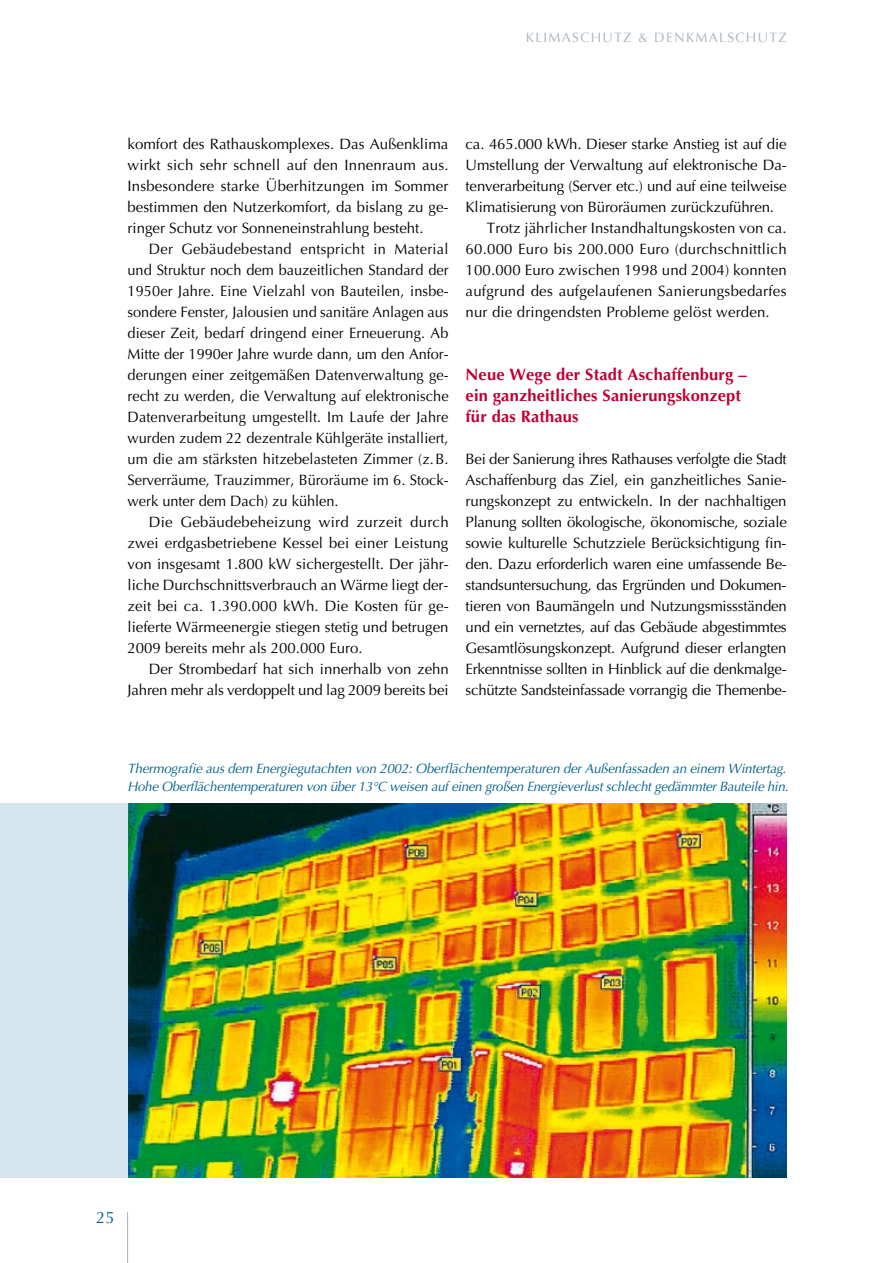
<style>
.page{position:relative;width:893px;height:1263px;background:#fff}
.page>*{position:absolute;margin:0;border:0;box-sizing:border-box;transform-origin:0 0}
.t1{font:700 16.5px/21px "Optima CE";letter-spacing:.01em;color:#c10033}
.t2{font:16.5px "Optima";color:#00628d}
.t3{font:15px/21px "Optima CE";color:#000;text-align:justify}
.t4{font:15px "Optima CE";letter-spacing:.02em;color:#000}
.t5{font:italic 13.5px/18px "Optima CE";letter-spacing:-.015em;color:#00628d}
.t6{font:13.5px "Optima";letter-spacing:.1em;color:#a4b3c0}
</style>
<div class="page">
<hr style="left:127px;top:1212px;width:1px;height:51px;background:#a4b3c0">
<img style="left:128px;top:804px;width:659px;height:374px">
<div style="left:0;top:804px;width:128px;height:374px;background:#d4e5ee"></div>
<p class="t6" style="left:526px;top:30px;width:262px">KLIMASCHUTZ &amp; DENKMALSCHUTZ</p>
<p class="t3" style="left:128px;top:133px;width:322px">komfort des Rathauskomplexes. Das Außenklima</p>
<p class="t3" style="left:128px;top:154px;width:323px">wirkt sich sehr schnell auf den Innenraum aus.</p>
<p class="t3" style="left:128px;top:175px;width:323px">Insbesondere starke Überhitzungen im Sommer</p>
<p class="t3" style="left:128px;top:196px;width:323px">bestimmen den Nutzerkomfort, da bislang zu ge-</p>
<p class="t3" style="left:128px;top:217px;width:297px">ringer Schutz vor Sonneneinstrahlung besteht.</p>
<p class="t4" style="left:149px;top:239px;width:301px">Der Gebäudebestand entspricht in Material</p>
<p class="t3" style="left:128px;top:259px;width:323px">und Struktur noch dem bauzeitlichen Standard der</p>
<p class="t3" style="left:128px;top:280px;width:323px">1950er Jahre. Eine Vielzahl von Bauteilen, insbe-</p>
<p class="t3" style="left:128px;top:301px;width:323px">sondere Fenster, Jalousien und sanitäre Anlagen aus</p>
<p class="t3" style="left:128px;top:322px;width:322px">dieser Zeit, bedarf dringend einer Erneuerung. Ab</p>
<p class="t3" style="left:128px;top:343px;width:323px">Mitte der 1990er Jahre wurde dann, um den Anfor-</p>
<p class="t3" style="left:128px;top:364px;width:323px">derungen einer zeitgemäßen Datenverwaltung ge-</p>
<p class="t3" style="left:128px;top:385px;width:323px">recht zu werden, die Verwaltung auf elektronische</p>
<p class="t3" style="left:128px;top:406px;width:322px">Datenverarbeitung umgestellt. Im Laufe der Jahre</p>
<p class="t3" style="left:128px;top:427px;width:323px">wurden zudem 22 dezentrale Kühlgeräte installiert,</p>
<p class="t3" style="left:128px;top:448px;width:323px">um die am stärksten hitzebelasteten Zimmer (z.B.</p>
<p class="t3" style="left:128px;top:469px;width:323px">Serverräume, Trauzimmer, Büroräume im 6. Stock-</p>
<p class="t3" style="left:128px;top:490px;width:213px">werk unter dem Dach) zu kühlen.</p>
<p class="t3" style="left:149px;top:511px;width:301px">Die Gebäudebeheizung wird zurzeit durch</p>
<p class="t3" style="left:128px;top:532px;width:322px">zwei erdgasbetriebene Kessel bei einer Leistung</p>
<p class="t3" style="left:128px;top:553px;width:323px">von insgesamt 1.800 kW sichergestellt. Der jähr-</p>
<p class="t3" style="left:128px;top:574px;width:323px">liche Durchschnittsverbrauch an Wärme liegt der-</p>
<p class="t3" style="left:128px;top:595px;width:323px">zeit bei ca. 1.390.000 kWh. Die Kosten für ge-</p>
<p class="t3" style="left:128px;top:616px;width:323px">lieferte Wärmeenergie stiegen stetig und betrugen</p>
<p class="t3" style="left:128px;top:637px;width:237px">2009 bereits mehr als 200.000 Euro.</p>
<p class="t3" style="left:149px;top:658px;width:301px">Der Strombedarf hat sich innerhalb von zehn</p>
<p class="t3" style="left:128px;top:679px;width:323px">Jahren mehr als verdoppelt und lag 2009 bereits bei</p>
<p class="t3" style="left:466px;top:133px;width:323px">ca. 465.000 kWh. Dieser starke Anstieg ist auf die</p>
<p class="t3" style="left:466px;top:154px;width:323px">Umstellung der Verwaltung auf elektronische Da-</p>
<p class="t3" style="left:466px;top:175px;width:323px">tenverarbeitung (Server etc.) und auf eine teilweise</p>
<p class="t3" style="left:466px;top:196px;width:310px">Klimatisierung von Büroräumen zurückzuführen.</p>
<p class="t3" style="left:487px;top:217px;width:301px">Trotz jährlicher Instandhaltungskosten von ca.</p>
<p class="t3" style="left:466px;top:238px;width:323px">60.000 Euro bis 200.000 Euro (durchschnittlich</p>
<p class="t3" style="left:466px;top:259px;width:323px">100.000 Euro zwischen 1998 und 2004) konnten</p>
<p class="t3" style="left:466px;top:280px;width:322px">aufgrund des aufgelaufenen Sanierungsbedarfes</p>
<p class="t3" style="left:466px;top:301px;width:306px">nur die dringendsten Probleme gelöst werden.</p>
<p class="t1" style="left:466px;top:363px;width:282px">Neue Wege der Stadt Aschaffenburg – ein ganzheitliches Sanierungskonzept für das Rathaus</p>
<p class="t3" style="left:466px;top:448px;width:323px">Bei der Sanierung ihres Rathauses verfolgte die Stadt Aschaffenburg das Ziel, ein ganzheitliches Sanie&shy;rungskonzept zu entwickeln. In der nachhaltigen Planung sollten ökologische, ökonomische, soziale sowie kulturelle Schutzziele Berücksichtigung fin&shy;den. Dazu erforderlich waren eine umfassende Be&shy;standsuntersuchung, das Ergründen und Dokumen&shy;tieren von Baumängeln und Nutzungsmissständen und ein vernetztes, auf das Gebäude abgestimmtes Gesamtlösungskonzept. Aufgrund dieser erlangten Erkenntnisse sollten in Hinblick auf die denkmalge&shy;schützte Sandsteinfassade vorrangig die Themenbe-</p>
<p class="t5" style="left:128px;top:759px;width:662px">Thermografie aus dem Energiegutachten von 2002: Oberflächentemperaturen der Außenfassaden an einem Wintertag.<br>Hohe Oberflächentemperaturen von über 13°C weisen auf einen großen Energieverlust schlecht gedämmter Bauteile hin.</p>
<p class="t2" style="left:96px;top:1208px;width:20px">25</p>
</div>
